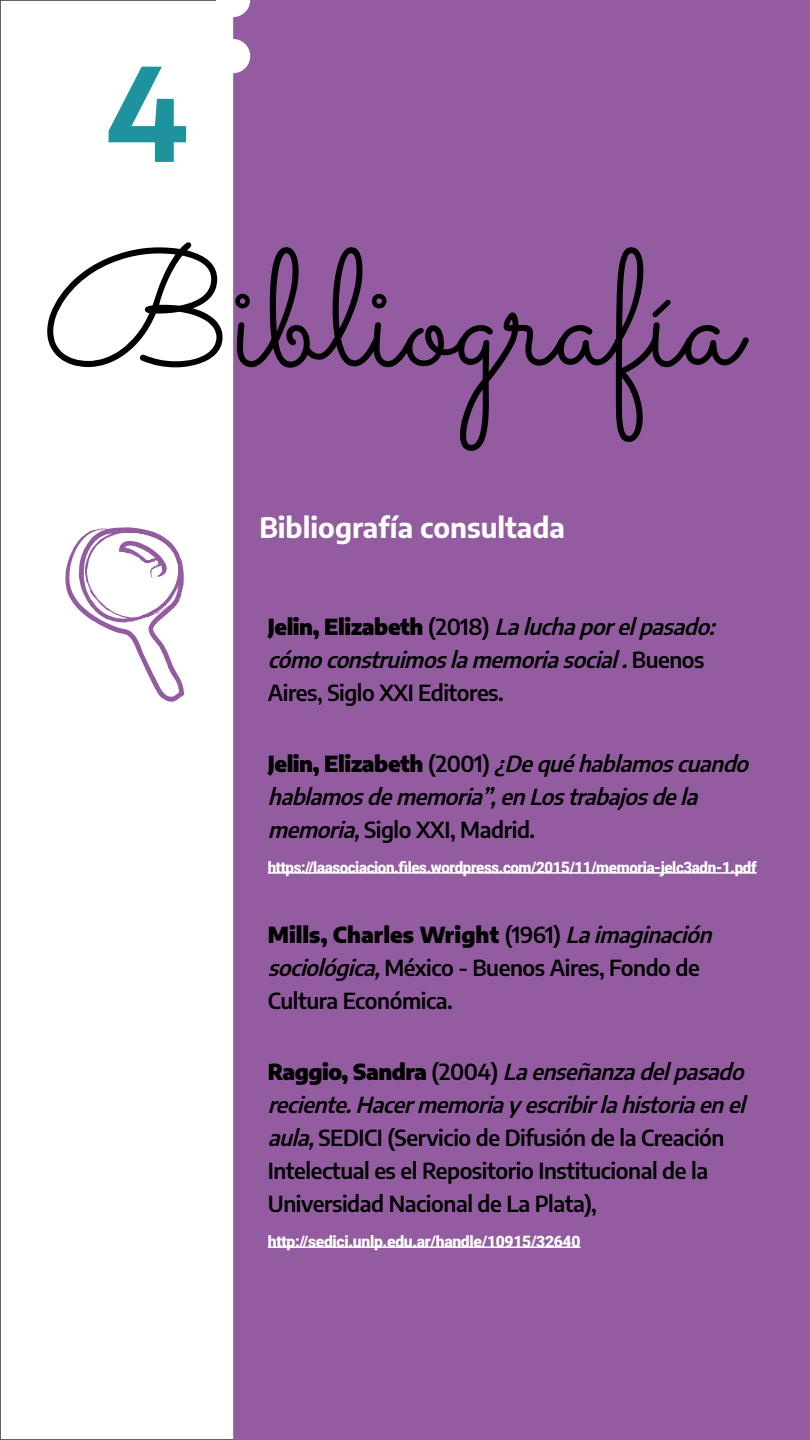
<style>
.page{position:relative;width:810px;height:1440px;background:#fff}
.page>*{position:absolute;margin:0;border:0;box-sizing:border-box;transform-origin:0 0}
.t1{font:164.02px "Sacramento";color:#000}
.t2{font:700 128.7px "Encode Sans";color:#1e939d}
.t3{font:700 27.75px "Encode Sans";color:#fff}
.t4{font:600 21.75px/33px "Encode Sans";letter-spacing:-.02em;color:#000}
.t5{font:italic 600 21.75px/33px "Encode Sans";color:#000}
.t6{font:900 15.75px "Roboto";letter-spacing:-.025em;color:#fff;scale:.96 1}
.t7{font:900 15.75px "Roboto";letter-spacing:-.025em;color:#fff}
.s1{font-weight:900;font-style:normal}
.s2{font-style:normal}
.s3{font-weight:900}
.s4{font-style:italic}
</style>
<div class="page">
<div style="left:0;top:0;width:810px;height:1440px;background:#fff;border:1px solid #475048"></div>
<div style="left:233px;top:0;width:577px;height:1440px;background:#935ca0"></div>
<hr style="left:268px;top:872px;width:489px;height:2px;background:#fff">
<hr style="left:268px;top:1246px;width:313px;height:2px;background:#fff">
<svg style="left:216px;top:0;width:34px;height:17px"></svg>
<div style="left:216px;top:39px;width:34px;height:34px;background:#fff;border-radius:50%"></div>
<svg style="left:65px;top:527px;width:119px;height:175px"></svg>
<h2 class="t2" style="left:106px;top:17px;width:83px">4</h2>
<h1 class="t1" style="left:42px;top:211px;width:699px">Bibliografía</h1>
<p class="t3" style="left:259px;top:507px;width:307px">Bibliografía consultada</p>
<p class="t5" style="left:268px;top:609px;width:455px"><span class="s1">Jelin, Elizabeth</span> <span class="s2">(2018)</span> Laluchaporelpasado: cómoconstruimoslamemoriasocial.<span class="s2">B u e n o s<br>Aires, Siglo XXI Editores.</span></p>
<p class="t5" style="left:268px;top:746px;width:489px"><span class="s1">Jelin, Elizabeth</span> <span class="s2">(2001)</span> ¿Dequéhablamoscuando hablamosdememoria”,enLostrabajosdela memoria,<span class="s2">Siglo XXI, Madrid.</span></p>
<p class="t6" style="left:268px;top:856px;width:511px">https://laasociacion.files.wordpress.com/2015/11/memoria-jelc3adn-1.pdf</p>
<p class="t4" style="left:268px;top:918px;width:452px"><span class="s3">Mills, Charles Wright</span> (1961) <span class="s4">Laimaginación sociológica,</span>México - Buenos Aires, Fondo de<br>Cultura Económica.</p>
<p class="t4" style="left:268px;top:1054px;width:486px"><span class="s3">Ra g g i o , S a n d ra</span> ( 2 0 0 4) <span class="s4">Laenseñanzadelpasado reciente.Hacermemoriay escribirlahistoriaenel aula,</span>SEDICI (Servicio de Difusión de la Creación Intelectual es el Repositorio Institucional de la Universidad Nacional de La Plata),</p>
<p class="t7" style="left:268px;top:1231px;width:314px">http://sedici.unlp.edu.ar/handle/10915/32640</p>
</div>
